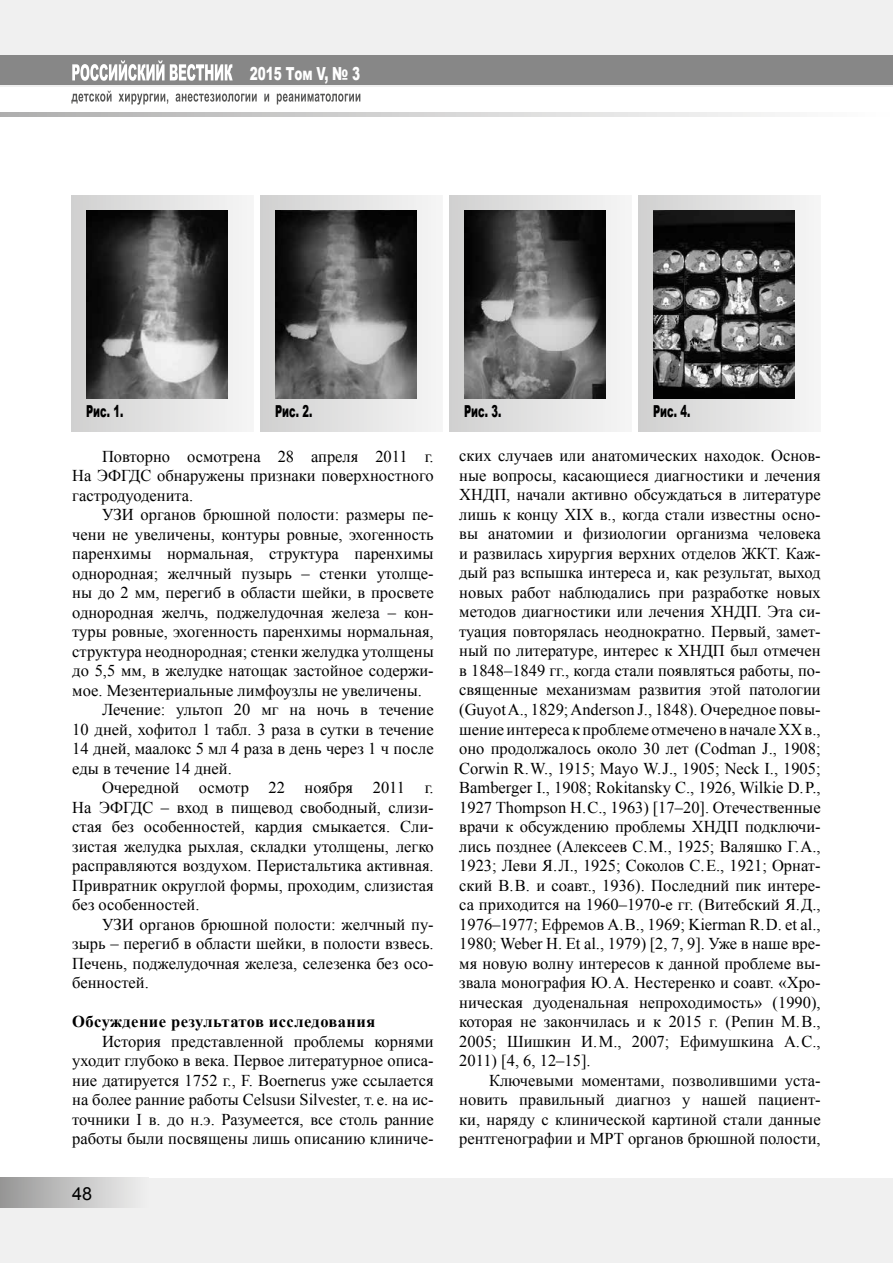
<style>
.page{position:relative;width:893px;height:1263px;background:#fff}
.page>*{position:absolute;margin:0;border:0;box-sizing:border-box;transform-origin:0 0}
.t1{font:900 18px "Arial";letter-spacing:-.005em;color:#fff;scale:.67 1}
.t2{font:18px "Arial";color:#000}
.t3{font:16.5px/19.5px "Times New Roman";color:#000;text-align:justify}
.t4{font:700 16.5px "Times New Roman";letter-spacing:.025em;color:#000}
.t5{font:900 16.5px "Arial";color:#000;scale:.6 1}
</style>
<div class="page">
<div style="left:0;top:0;width:893px;height:87px;background:#f0f0f0"></div>
<div style="left:0;top:1178px;width:893px;height:85px;background:#f0f0f0"></div>
<div style="left:0;top:55px;width:893px;height:30px;background:#878787"></div>
<div style="left:0;top:1178px;width:149px;height:30px;background:linear-gradient(to right,#979696,#f1f1f1)"></div>
<svg style="left:0;top:113px;width:775px;height:4px;background:#d1d1d1"></svg>
<svg style="left:71px;top:91px;width:289px;height:14px"></svg>
<svg style="left:72px;top:60px;width:161px;height:21px"></svg>
<div style="left:72px;top:196px;width:181px;height:235px;background:linear-gradient(to right,#d1d0d0,#f6f6f6)"></div>
<img style="left:86px;top:210px;width:141px;height:189px">
<div style="left:261px;top:196px;width:181px;height:235px;background:linear-gradient(to right,#d1d0d0,#f6f6f6)"></div>
<img style="left:275px;top:210px;width:141px;height:189px">
<div style="left:450px;top:196px;width:181px;height:235px;background:linear-gradient(to right,#d1d0d0,#f6f6f6)"></div>
<img style="left:464px;top:210px;width:141px;height:189px">
<div style="left:639px;top:196px;width:181px;height:235px;background:linear-gradient(to right,#d1d0d0,#f6f6f6)"></div>
<img style="left:653px;top:210px;width:141px;height:189px">
<p class="t1" style="left:250px;top:61px;width:166px">2015 Том V, № 3</p>
<p class="t5" style="left:86px;top:399px;width:64px">Рис. 1.</p>
<p class="t5" style="left:275px;top:399px;width:64px">Рис. 2.</p>
<p class="t5" style="left:464px;top:399px;width:64px">Рис. 3.</p>
<p class="t5" style="left:653px;top:399px;width:64px">Рис. 4.</p>
<p class="t3" style="left:72px;top:446px;width:363px;text-indent:30px">Повторно осмотрена 28 апреля 2011 г.<br>На ЭФГДС обнаружены признаки поверхностного гастродуоденита.</p>
<p class="t3" style="left:102px;top:504px;width:333px">УЗИ органов брюшной полости: размеры пе-</p>
<p class="t3" style="left:72px;top:524px;width:363px">чени не увеличены, контуры ровные, эхогенность</p>
<p class="t3" style="left:72px;top:543px;width:363px">паренхимы нормальная, структура паренхимы</p>
<p class="t3" style="left:72px;top:563px;width:363px">однородная; желчный пузырь – стенки утолще-</p>
<p class="t3" style="left:72px;top:582px;width:363px">ны до 2 мм, перегиб в области шейки, в просвете</p>
<p class="t3" style="left:72px;top:602px;width:363px">однородная желчь, поджелудочная железа – кон-</p>
<p class="t3" style="left:72px;top:621px;width:363px">туры ровные, эхогенность паренхимы нормальная,</p>
<p class="t3" style="left:72px;top:641px;width:363px">структура неоднородная; стенки желудка утолщены</p>
<p class="t3" style="left:72px;top:660px;width:363px">до 5,5 мм, в желудке натощак застойное содержи-</p>
<p class="t3" style="left:72px;top:680px;width:351px">мое. Мезентериальные лимфоузлы не увеличены.</p>
<p class="t3" style="left:102px;top:699px;width:333px">Лечение: ультоп 20 мг на ночь в течение</p>
<p class="t3" style="left:72px;top:719px;width:363px">10 дней, хофитол 1 табл. 3 раза в сутки в течение</p>
<p class="t3" style="left:72px;top:738px;width:363px">14 дней, маалокс 5 мл 4 раза в день через 1 ч после</p>
<p class="t3" style="left:72px;top:758px;width:161px">еды в течение 14 дней.</p>
<p class="t3" style="left:102px;top:777px;width:333px">Очередной осмотр 22 ноября 2011 г.</p>
<p class="t3" style="left:72px;top:797px;width:363px">На ЭФГДС – вход в пищевод свободный, слизи-</p>
<p class="t3" style="left:72px;top:816px;width:363px">стая без особенностей, кардия смыкается. Сли-</p>
<p class="t3" style="left:72px;top:836px;width:363px">зистая желудка рыхлая, складки утолщены, легко</p>
<p class="t3" style="left:72px;top:855px;width:363px">расправляются воздухом. Перистальтика активная.</p>
<p class="t3" style="left:72px;top:875px;width:363px">Привратник округлой формы, проходим, слизистая</p>
<p class="t3" style="left:72px;top:895px;width:129px">без особенностей.</p>
<p class="t3" style="left:102px;top:914px;width:333px">УЗИ органов брюшной полости: желчный пу-</p>
<p class="t3" style="left:72px;top:934px;width:363px">зырь – перегиб в области шейки, в полости взвесь.</p>
<p class="t3" style="left:72px;top:953px;width:363px">Печень, поджелудочная железа, селезенка без осо-</p>
<p class="t3" style="left:72px;top:973px;width:78px">бенностей.</p>
<p class="t4" style="left:72px;top:1010px;width:305px">Обсуждение результатов исследования</p>
<p class="t3" style="left:72px;top:1031px;width:363px;text-indent:30px">История представленной проблемы корнями уходит глубоко в века. Первое литературное описа&shy;ние датируется 1752 г., F. Boernerus уже ссылается на более ранние работы Celsusи Silvester, т. е. на ис&shy;точники I в. до н.э. Разумеется, все столь ранние работы были посвящены лишь описанию клиниче-</p>
<p class="t2" style="left:72px;top:1181px;width:22px">48</p>
<p class="t3" style="left:459px;top:446px;width:363px">ских случаев или анатомических находок. Основ&shy;ные вопросы, касающиеся диагностики и лечения ХНДП, начали активно обсуждаться в литературе лишь к концу XIX в., когда стали известны осно&shy;вы анатомии и физиологии организма человека и развилась хирургия верхних отделов ЖКТ. Каж&shy;дый раз вспышка интереса и, как результат, выход новых работ наблюдались при разработке новых методов диагностики или лечения ХНДП. Эта си&shy;туация повторялась неоднократно. Первый, замет&shy;ный по литературе, интерес к ХНДП был отмечен в 1848–1849 гг., когда стали появляться работы, по&shy;священные механизмам развития этой патологии (GuyotA., 1829; Anderson J., 1848). Очередное повы&shy;шение интереса к проблеме отмечено в начале XXв., оно продолжалось около 30 лет (Codman J., 1908; Corwin R. W., 1915; Mayo W. J., 1905; Neck I., 1905; Bamberger I., 1908; Rokitansky C., 1926, Wilkie D. P., 1927 Thompson H. C., 1963) [17–20]. Отечественные врачи к обсуждению проблемы ХНДП подключи&shy;лись позднее (Алексеев С. М., 1925; Валяшко Г. А., 1923; Леви Я. Л., 1925; Соколов С. Е., 1921; Орнат&shy;ский В. В. и соавт., 1936). Последний пик интере&shy;са приходится на 1960–1970‑е гг. (Витебский Я. Д., 1976–1977; Ефремов А. В., 1969; Kierman R. D. et al., 1980; Weber H. Et al., 1979) [2, 7, 9]. Уже в наше вре&shy;мя новую волну интересов к данной проблеме вы&shy;звала монография Ю. А. Нестеренко и соавт. «Хро&shy;ническая дуоденальная непроходимость» (1990), которая не закончилась и к 2015 г. (Репин М. В., 2005; Шишкин И. М., 2007; Ефимушкина А. С., 2011) [4, 6, 12–15].</p>
<p class="t3" style="left:459px;top:1070px;width:363px;text-indent:30px">Ключевыми моментами, позволившими уста&shy;новить правильный диагноз у нашей пациент&shy;ки, наряду с клинической картиной стали данные рентгенографии и МРТ органов брюшной полости,</p>
</div>
